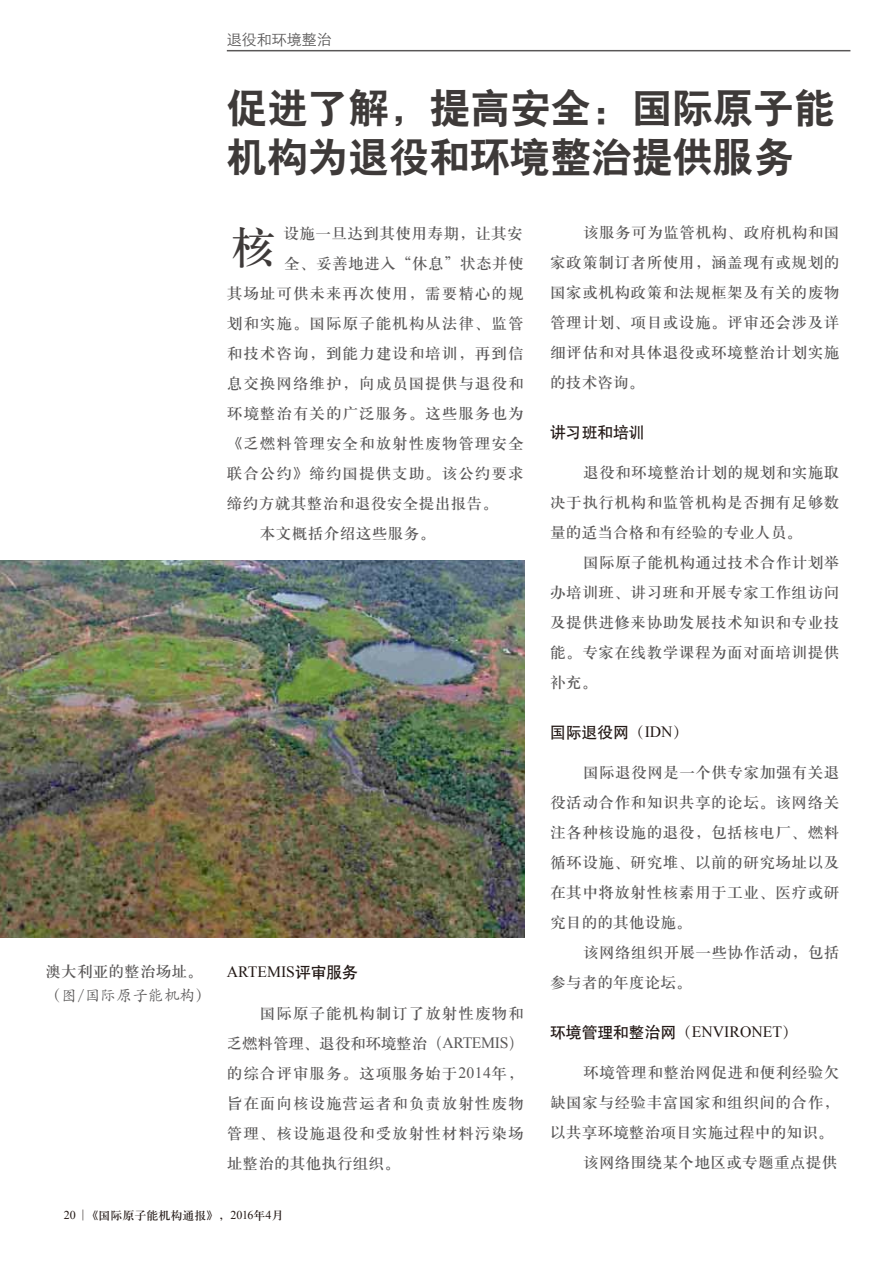
<style>
.page{position:relative;width:893px;height:1263px;background:#fff}
.page>*{position:absolute;margin:0;border:0;box-sizing:border-box;transform-origin:0 0}
.t1{font:46.5px "H Ya 3 gj";color:#3e3a39}
.t2{font:40.5px/48.6px "H Yb 2 gj";color:#3e3a39}
.t3{font:15.75px/30px "H Ya 3 gj";letter-spacing:.02em;color:#595757;text-align:justify}
.t4{font:15.75px "H Ya 3 gj";letter-spacing:.05em;color:#595757}
.t5{font:15.75px "Times New Roman";color:#221815}
.t6{font:15.75px "H Ya 3 gj";color:#595757}
.t7{font:15.75px "H Yb 1 gj";color:#221815}
.t8{font:15.75px "ST Kaiti";color:#595757}
.t9{font:15px "ST Xihei";color:#595757}
.t10{font:12px "H Ya 3 gj";color:#221815}
.s1{font-family:"H Yb 1 gj"}
.s2{font-family:"Times New Roman"}
.s3{font-family:"Adobe Song Std";font-weight:300}
</style>
<div class="page">
<hr style="left:227px;top:50px;width:623px;height:1px;background:#595757">
<img style="left:0;top:560px;width:524px;height:377px">
<p class="t9" style="left:227px;top:28px;width:106px">退役和环境整治</p>
<p class="t6" style="left:46px;top:963px;width:159px">澳大利亚的整治场址。</p>
<p class="t8" style="left:46px;top:984px;width:167px">（图/国际原子能机构）</p>
<h2 class="t2" style="left:227px;top:84px;width:609px">促进了解，提高安全：国际原子能机构为退役和环境整治提供服务</h2>
<p class="t3" style="left:283px;top:218px;width:241px">设施一旦达到其使用寿期，让其安</p>
<p class="t3" style="left:284px;top:248px;width:241px">全、妥善地进入“休息”状态并使</p>
<p class="t4" style="left:227px;top:285px;width:298px">其场址可供未来再次使用，需要精心的规</p>
<p class="t4" style="left:227px;top:315px;width:298px">划和实施。国际原子能机构从法律、监管</p>
<p class="t4" style="left:227px;top:345px;width:298px">和技术咨询，到能力建设和培训，再到信</p>
<p class="t4" style="left:227px;top:375px;width:298px">息交换网络维护，向成员国提供与退役和</p>
<p class="t4" style="left:227px;top:405px;width:298px">环境整治有关的广泛服务。这些服务也为</p>
<p class="t4" style="left:227px;top:435px;width:298px">《乏燃料管理安全和放射性废物管理安全</p>
<p class="t4" style="left:227px;top:465px;width:298px">联合公约》缔约国提供支助。该公约要求</p>
<p class="t3" style="left:227px;top:488px;width:273px">缔约方就其整治和退役安全提出报告。</p>
<p class="t3" style="left:260px;top:518px;width:177px">本文概括介绍这些服务。</p>
<h1 class="t1" style="left:230px;top:224px;width:48px">核</h1>
<p class="t5" style="left:227px;top:961px;width:133px">ARTEMIS<span class="s1">评审服务</span></p>
<p class="t3" style="left:227px;top:998px;width:299px;text-indent:33px">国际原子能机构制订了放射性废物和乏燃料管理、退役和环境整治（<span class="s2">ARTEMIS</span>）的综合评审服务。这项服务始于<span class="s2">2014</span>年，旨在面向核设施营运者和负责放射性废物管理、核设施退役和受放射性材料污染场址整治的其他执行组织。</p>
<p class="t3" style="left:550px;top:217px;width:291px;text-indent:33px">该服务可为监管机构、政府机构和国家政策制订者所使用，涵盖现有或规划的国家或机构政策和法规框架及有关的废物管理计划、项目或设施。评审还会涉及详细评估和对具体退役或环境整治计划实施的技术咨询。</p>
<p class="t7" style="left:550px;top:424px;width:96px">讲习班和培训</p>
<p class="t3" style="left:550px;top:457px;width:291px;text-indent:33px">退役和环境整治计划的规划和实施取决于执行机构和监管机构是否拥有足够数量的适当合格和有经验的专业人员。</p>
<p class="t3" style="left:550px;top:547px;width:291px;text-indent:33px">国际原子能机构通过技术合作计划举办培训班、讲习班和开展专家工作组访问及提供进修来协助发展技术知识和专业技能。专家在线教学课程为面对面培训提供补充。</p>
<p class="t7" style="left:550px;top:724px;width:140px">国际退役网<span class="s3">（</span><span class="s2">IDN</span><span class="s3">）</span></p>
<p class="t3" style="left:550px;top:757px;width:291px;text-indent:33px">国际退役网是一个供专家加强有关退役活动合作和知识共享的论坛。该网络关注各种核设施的退役，包括核电厂、燃料循环设施、研究堆、以前的研究场址以及在其中将放射性核素用于工业、医疗或研究目的的其他设施。</p>
<p class="t3" style="left:550px;top:937px;width:291px;text-indent:33px">该网络组织开展一些协作活动，包括参与者的年度论坛。</p>
<p class="t5" style="left:550px;top:1021px;width:249px"><span class="s1">环境管理和整治网</span><span class="s3">（</span>ENVIRONET<span class="s3">）</span></p>
<p class="t3" style="left:583px;top:1057px;width:258px">环境管理和整治网促进和便利经验欠</p>
<p class="t3" style="left:550px;top:1087px;width:291px">缺国家与经验丰富国家和组织间的合作，</p>
<p class="t6" style="left:550px;top:1124px;width:285px">以共享环境整治项目实施过程中的知识。</p>
<p class="t3" style="left:583px;top:1147px;width:256px">该网络围绕某个地区或专题重点提供</p>
<p class="t10" style="left:64px;top:1209px;width:221px"><span class="s2">20 |</span> 《国际原子能机构通报》，<span class="s2">2016</span>年<span class="s2">4</span>月</p>
</div>
